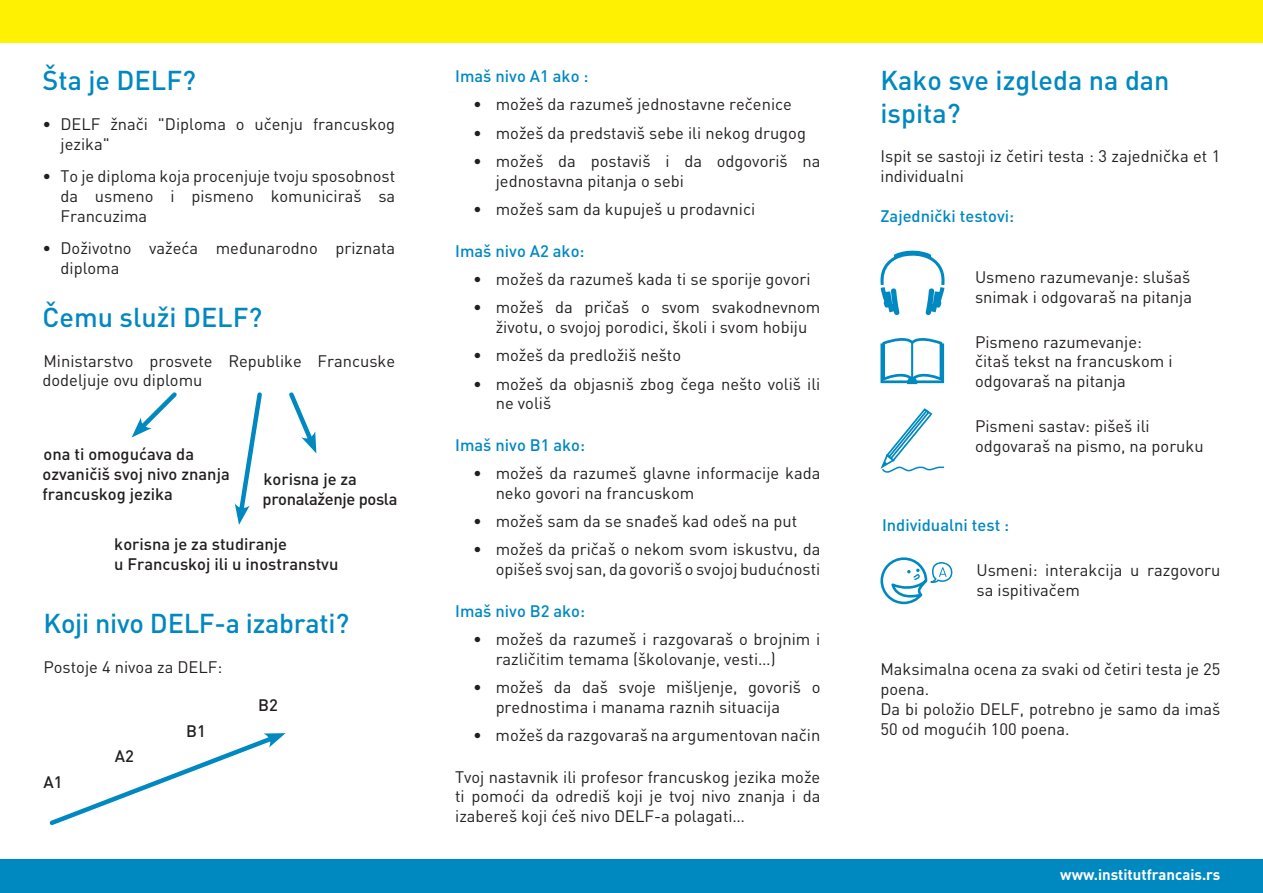
<style>
.page{position:relative;width:1263px;height:893px;background:#fff}
.page>*{position:absolute;margin:0;border:0;box-sizing:border-box;transform-origin:0 0}
.t1{font:500 27px/32.4px "DIN Pro";color:#0088c1}
.t2{font:500 27px "DINOT";letter-spacing:-.01em;color:#0088c1}
.t3{font:16.5px/19.8px "DIN Pro";color:#231f20}
.t4{font:500 16.5px "DIN Pro";color:#0088c1}
.t5{font:500 16.5px/19.8px "DINOT";color:#231f20}
.t6{font:500 16.5px/19.8px "DIN Pro";color:#231f20}
.t7{font:500 16.5px/19.8px "DINOT";letter-spacing:-.02em;color:#231f20}
.t8{font:16.5px "DINOT";color:#231f20}
.t9{font:700 15px "DINOT";color:#fff}
.s1{font-family:"DINOT"}
</style>
<div class="page">
<div style="left:0;top:860px;width:1263px;height:33px;background:#0088c1"></div>
<svg style="left:49px;top:733px;width:237px;height:92px"></svg>
<svg style="left:235px;top:392px;width:27px;height:133px"></svg>
<svg style="left:289px;top:392px;width:28px;height:61px"></svg>
<svg style="left:132px;top:392px;width:45px;height:45px"></svg>
<div style="left:880px;top:343px;width:34px;height:40px;background:#81c4e0"></div>
<svg style="left:881px;top:338px;width:63px;height:46px"></svg>
<hr style="left:911px;top:343px;width:2px;height:36px;background:#0088c1">
<svg style="left:880px;top:251px;width:65px;height:64px"></svg>
<svg style="left:880px;top:408px;width:65px;height:65px"></svg>
<svg style="left:880px;top:557px;width:73px;height:48px"></svg>
<div style="left:0;top:0;width:1263px;height:42px;background:#fff101"></div>
<h1 class="t1" style="left:43px;top:63px;width:155px">Šta je DELF?</h1>
<p class="t3" style="left:61px;top:113px;width:336px;text-indent:-18px">• DELF žnači "Diploma o učenju francuskog jezika"</p>
<p class="t3" style="left:61px;top:166px;width:336px;text-align:justify;text-indent:-18px">• To je diploma koja procenjuje tvoju sposobnost da usmeno i pismeno komuniciraš sa Francuzima</p>
<p class="t3" style="left:61px;top:238px;width:336px;text-indent:-18px">• Doživotno važeća međunarodno priznata diploma</p>
<h1 class="t1" style="left:43px;top:300px;width:221px">Čemu služi DELF?</h1>
<p class="t3" style="left:43px;top:350px;width:354px">Ministarstvo prosvete Republike Francuske dodeljuje ovu diplomu</p>
<p class="t6" style="left:43px;top:444px;width:189px">ona ti omogućava da ozvaničiš svoj nivo <span class="s1">znanja</span></p>
<p class="t5" style="left:43px;top:484px;width:132px">francuskog jezika</p>
<p class="t7" style="left:263px;top:469px;width:136px">korisna je za pronalaženje posla</p>
<p class="t5" style="left:114px;top:534px;width:226px">korisna je za studiranje<br>u Francuskoj ili u inostranstvu</p>
<h1 class="t2" style="left:44px;top:606px;width:307px">Koji nivo DELF-a izabrati?</h1>
<p class="t8" style="left:44px;top:657px;width:180px">Postoje 4 nivoa za DELF:</p>
<p class="t5" style="left:44px;top:771px;width:21px">A1</p>
<p class="t5" style="left:115px;top:746px;width:21px">A2</p>
<p class="t5" style="left:186px;top:721px;width:21px">B1</p>
<p class="t5" style="left:258px;top:695px;width:21px">B2</p>
<p class="t4" style="left:455px;top:65px;width:135px">Imaš nivo A1 ako :</p>
<p class="t3" style="left:473px;top:94px;width:320px">• možeš da razumeš jednostavne rečenice</p>
<p class="t3" style="left:473px;top:122px;width:334px">• možeš da predstaviš sebe ili nekog drugog</p>
<p class="t3" style="left:496px;top:150px;width:326px;text-indent:-23px">• možeš da postaviš i da odgovoriš na jednostavna pitanja o sebi</p>
<p class="t3" style="left:473px;top:199px;width:284px">• možeš sam da kupuješ u prodavnici</p>
<p class="t4" style="left:455px;top:239px;width:131px">Imaš nivo A2 ako:</p>
<p class="t3" style="left:473px;top:268px;width:339px">• možeš da razumeš kada ti se sporije govori</p>
<p class="t3" style="left:473px;top:297px;width:349px;text-align:center">• možeš da pričaš o svom svakodnevnom životu, o svojoj porodici, školi i svom hobiju</p>
<p class="t3" style="left:473px;top:345px;width:209px">• možeš da predložiš nešto</p>
<p class="t3" style="left:496px;top:373px;width:326px;text-indent:-23px">• možeš da objasniš zbog čega nešto voliš ili ne voliš</p>
<p class="t4" style="left:455px;top:434px;width:131px">Imaš nivo B1 ako:</p>
<p class="t3" style="left:496px;top:462px;width:326px;text-indent:-22px">• možeš da razumeš glavne informacije kada neko govori na francuskom</p>
<p class="t3" style="left:473px;top:511px;width:326px">• možeš sam da se snađeš kad odeš na put</p>
<p class="t3" style="left:473px;top:539px;width:349px;text-align:right">• možeš da pričaš o nekom svom iskustvu, da opišeš svoj san, da govoriš o svojoj budućnosti</p>
<p class="t4" style="left:455px;top:599px;width:131px">Imaš nivo B2 ako:</p>
<p class="t3" style="left:496px;top:628px;width:326px;text-indent:-22px">• možeš da razumeš i razgovaraš o brojnim i različitim temama (školovanje, vesti…)</p>
<p class="t3" style="left:496px;top:676px;width:326px;text-indent:-22px">• možeš da daš svoje mišljenje, govoriš o prednostima i manama raznih situacija</p>
<p class="t3" style="left:473px;top:725px;width:349px">• možeš da razgovaraš na argumentovan način</p>
<p class="t3" style="left:455px;top:766px;width:367px;text-align:justify">Tvoj nastavnik ili profesor francuskog jezika može ti pomoći da odrediš koji je tvoj nivo znanja i da izabereš koji ćeš nivo DELF-a polagati…</p>
<h1 class="t1" style="left:880px;top:63px;width:291px">Kako sve izgleda na dan ispita?</h1>
<p class="t3" style="left:880px;top:146px;width:341px">Ispit se sastoji iz četiri testa : 3 zajednička et 1 individualni</p>
<p class="t4" style="left:880px;top:204px;width:135px">Zajednički testovi:</p>
<p class="t3" style="left:975px;top:266px;width:218px">Usmeno razumevanje: slušaš snimak i odgovaraš na pitanja</p>
<p class="t3" style="left:975px;top:331px;width:199px">Pismeno razumevanje: čitaš tekst na francuskom i odgovaraš na pitanja</p>
<p class="t3" style="left:975px;top:416px;width:230px">Pismeni sastav: pišeš ili odgovaraš na pismo, na poruku</p>
<p class="t4" style="left:882px;top:514px;width:129px">Individualni test :</p>
<p class="t3" style="left:976px;top:560px;width:245px">Usmeni: interakcija u razgovoru sa ispitivačem</p>
<p class="t3" style="left:880px;top:659px;width:341px">Maksimalna ocena za svaki od četiri testa je 25 poena.<br>Da bi položio DELF, potrebno je samo da imaš<br>50 od mogućih 100 poena.</p>
<p class="t9" style="left:1060px;top:865px;width:162px">www.institutfrancais.rs</p>
</div>
